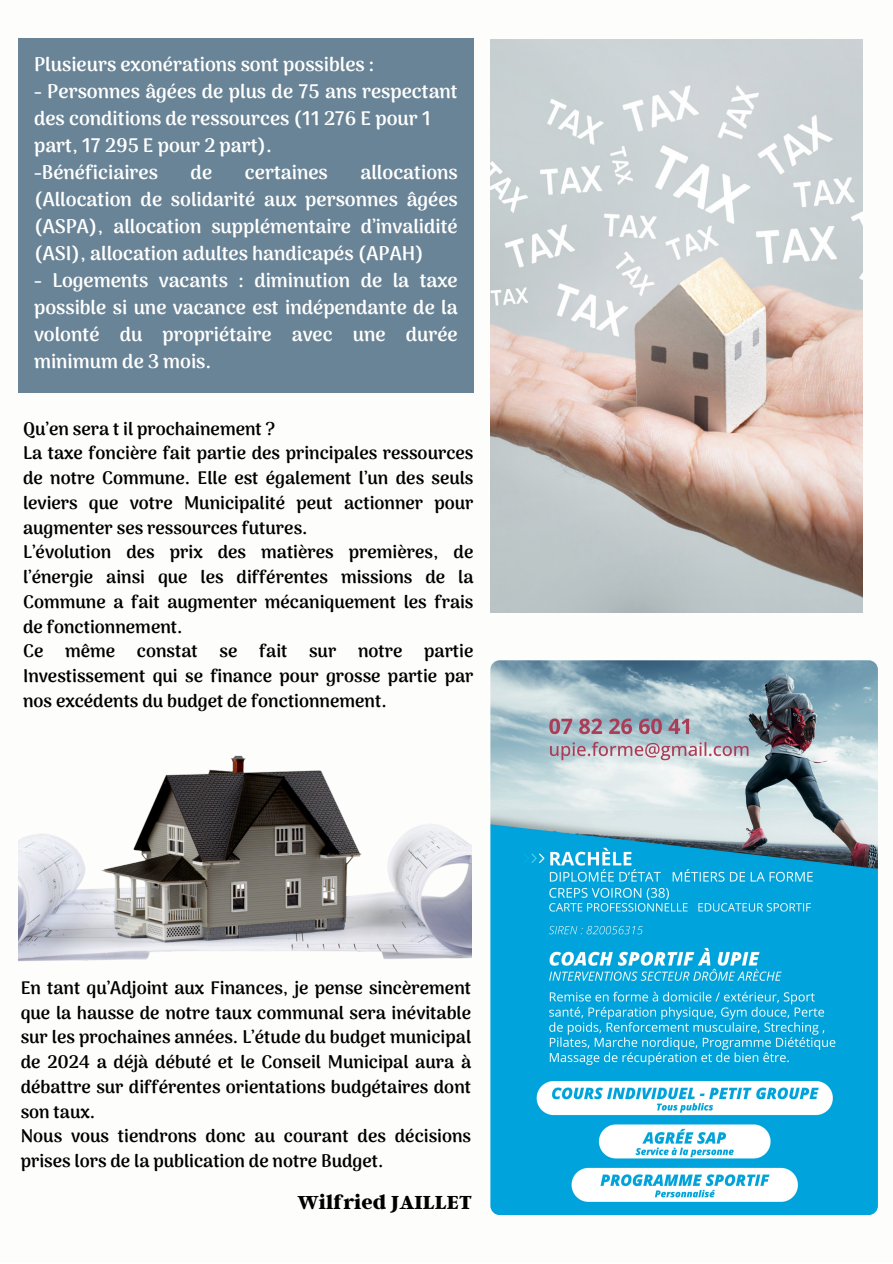
<style>
.page{position:relative;width:893px;height:1264px;background:#fff}
.page>*{position:absolute;margin:0;border:0;box-sizing:border-box;transform-origin:0 0}
.t1{font:800 21px "Argent CF";color:#000}
.t2{font:800 19.5px/27px "Arima Madurai";color:#fff;text-align:justify}
.t3{font:800 18px/24.8px "Arima Madurai";color:#000;text-align:justify}
</style>
<div class="page">
<div style="left:0;top:0;width:892px;height:1262px;background:#fdfdfb"></div>
<div style="left:18px;top:38px;width:455px;height:354px;background:#698496"></div>
<img style="left:490px;top:39px;width:372px;height:574px">
<img style="left:18px;top:755px;width:453px;height:206px">
<img style="left:490px;top:660px;width:387px;height:554px;border-radius:9px">
<p class="t2" style="left:34px;top:51px;width:341px">Plusieurs exonérations sont possibles :</p>
<p class="t2" style="left:34px;top:78px;width:425px">- Personnes âgées de plus de 75 ans respectant des conditions de ressources (11 276 E pour 1</p>
<p class="t2" style="left:34px;top:132px;width:239px">part, 17 295 E pour 2 part).</p>
<p class="t2" style="left:34px;top:159px;width:125px">-Bénéficiaires</p>
<p class="t2" style="left:191px;top:159px;width:23px">de</p>
<p class="t2" style="left:245px;top:159px;width:84px">certaines</p>
<p class="t2" style="left:34px;top:159px;width:425px;text-indent:326px">allocations (Allocation de solidarité aux personnes âgées (ASPA), allocation supplémentaire d’invalidité (ASI), allocation adultes handicapés (APAH)</p>
<p class="t2" style="left:34px;top:267px;width:425px">- Logements vacants : diminution de la taxe possible si une vacance est indépendante de la volonté du propriétaire avec une durée minimum de 3 mois.</p>
<p class="t3" style="left:23px;top:416px;width:253px">Qu’en sera t il prochainement ?</p>
<p class="t3" style="left:23px;top:441px;width:452px">La taxe foncière fait partie des principales ressources de notre Commune. Elle est également l’un des seuls leviers que votre Municipalité peut actionner pour augmenter ses ressources futures.</p>
<p class="t3" style="left:23px;top:540px;width:452px">L’évolution des prix des matières premières, de l’énergie ainsi que les différentes missions de la Commune a fait augmenter mécaniquement les frais de fonctionnement.</p>
<p class="t3" style="left:23px;top:638px;width:452px">Ce même constat se fait sur notre partie Investissement qui se finance pour grosse partie par nos excédents du budget de fonctionnement.</p>
<p class="t3" style="left:21px;top:975px;width:452px">En tant qu’Adjoint aux Finances, je pense sincèrement que la hausse de notre taux communal sera inévitable sur les prochaines années. L’étude du budget municipal de 2024 a déjà débuté et le Conseil Municipal aura à débattre sur différentes orientations budgétaires dont son taux.</p>
<p class="t3" style="left:21px;top:1123px;width:452px">Nous vous tiendrons donc au courant des décisions prises lors de la publication de notre Budget.</p>
<p class="t1" style="left:297px;top:1188px;width:176px">Wilfried JAILLET</p>
</div>
